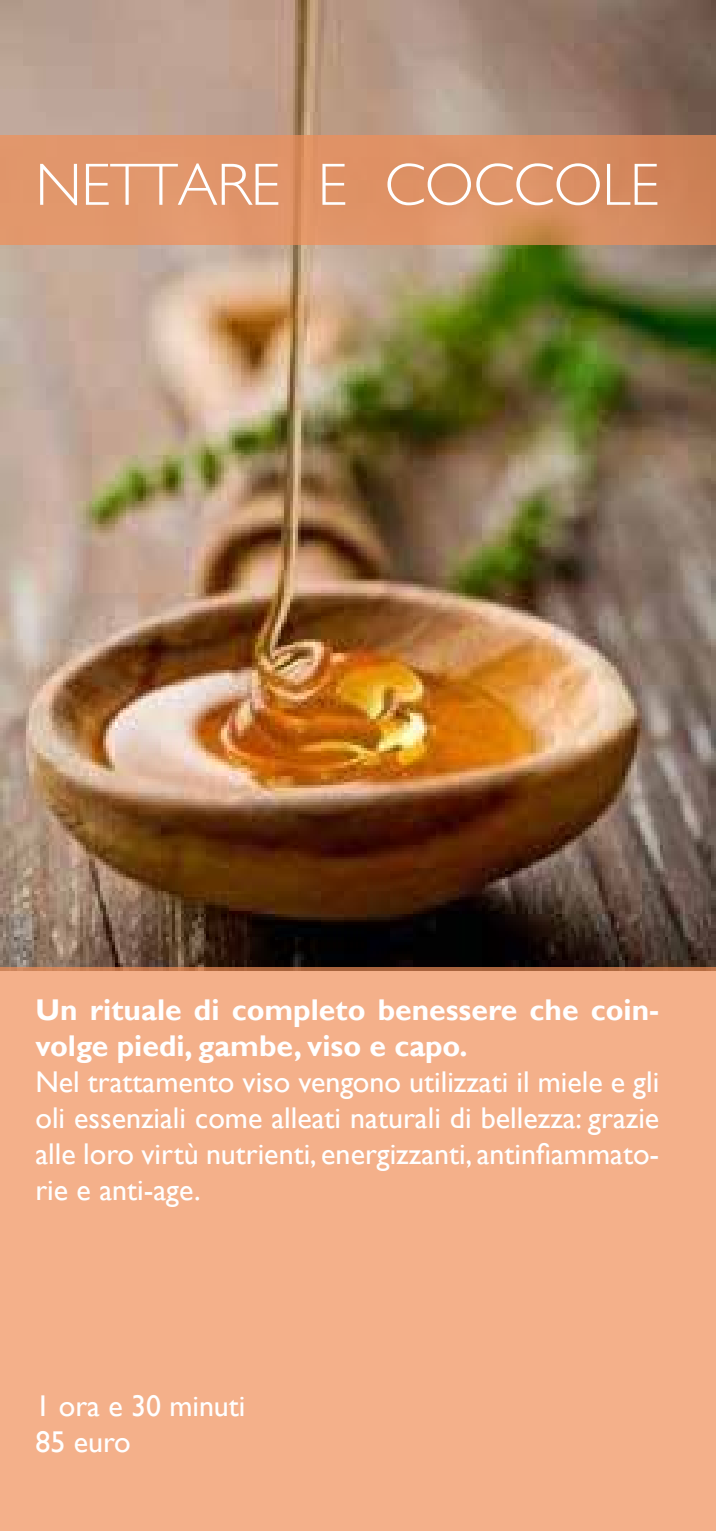
<style>
.page{position:relative;width:716px;height:1531px;background:#fff}
.page>*{position:absolute;margin:0;border:0;box-sizing:border-box;transform-origin:0 0}
.t1{font:300 60px "Gill Sans";letter-spacing:-.01em;color:#fff}
.t2{font:30px/36px "Gill Sans";color:#fff;text-align:justify}
.t3{font:700 30px/36px "Gill Sans";color:#fff}
</style>
<div class="page">
<img style="left:0;top:0;width:716px;height:967px">
<div style="left:0;top:135px;width:716px;height:109px;background:linear-gradient(to right,#e69b70,#d4895d)"></div>
<div style="left:0;top:967px;width:716px;height:564px;background:#f4b08a"></div>
<h1 class="t1" style="left:35px;top:150px;width:625px">NETTARE E COCCOLE</h1>
<p class="t3" style="left:35px;top:993px;width:625px">Un rituale di completo benessere che coin&shy;volge piedi, gambe, viso e capo.</p>
<p class="t2" style="left:35px;top:1064px;width:625px">Nel trattamento viso vengono utilizzati il miele e gli oli essenziali come alleati naturali di bellezza: grazie alle loro virtù nutrienti, energizzanti, antinfiammato&shy;rie e anti-age.</p>
<p class="t2" style="left:35px;top:1388px;width:211px">1 ora e 30 minuti<br>85 euro</p>
</div>
